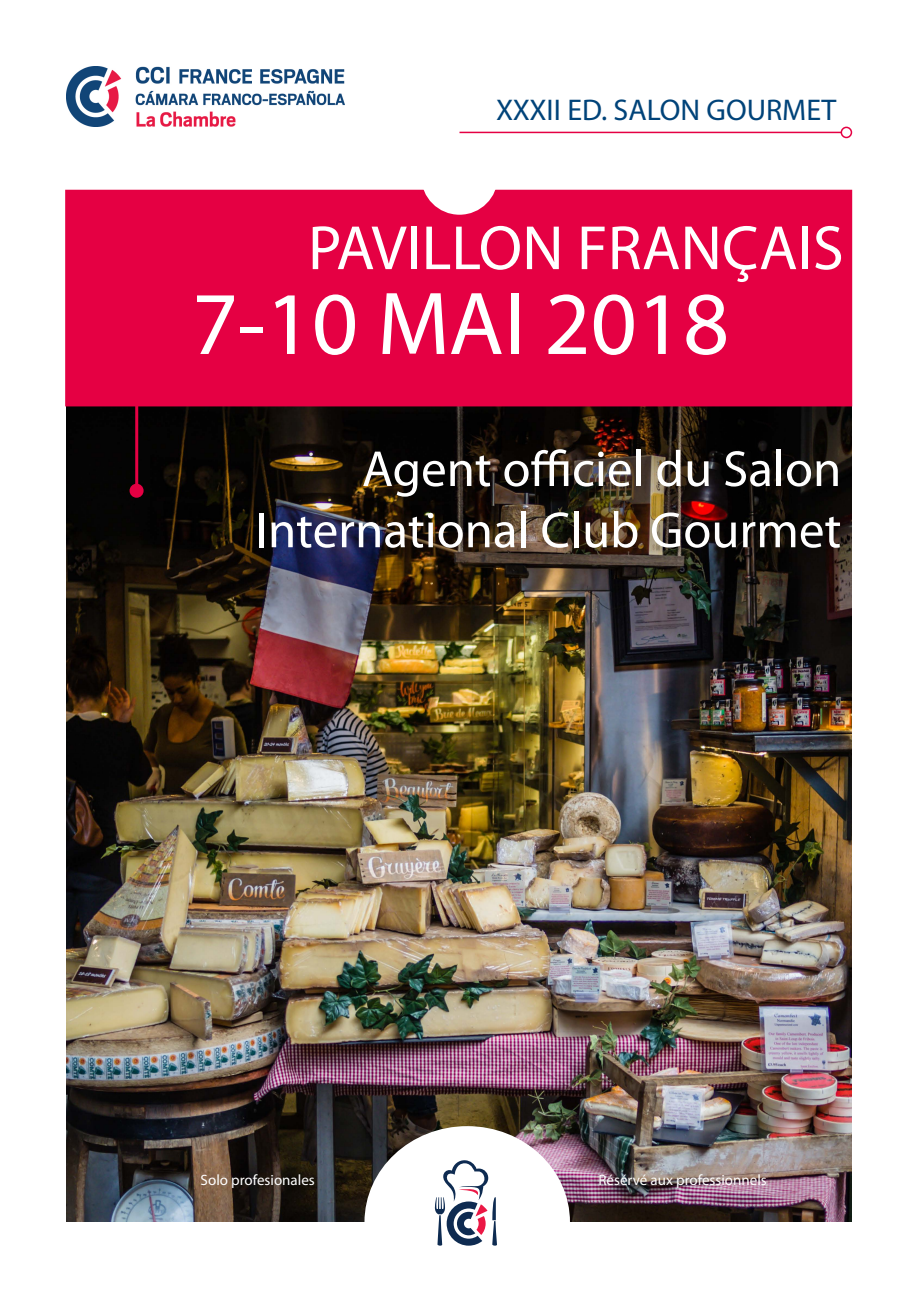
<style>
.page{position:relative;width:919px;height:1289px;background:#fff}
.page>*{position:absolute;margin:0;border:0;box-sizing:border-box;transform-origin:0 0}
.t1{font:90px "Myriad Pro";color:#fff}
.t2{font:63px "Myriad Pro";color:#fff}
.t3{font:51px "Myriad Pro";color:#fff}
.t4{font:30px "Myriad Pro";color:#004379}
.t5{font:15px "Myriad Pro";color:#fff}
</style>
<div class="page">
<img style="left:67px;top:406px;width:784px;height:815px">
<hr style="left:459px;top:132px;width:387px;height:1px;background:#e50043">
<div style="left:841px;top:127px;width:10px;height:10px;background:#fff;border-radius:50%"></div>
<div style="left:840px;top:127px;width:12px;height:11px;border:2px solid #e50043;border-radius:50%"></div>
<div style="left:65px;top:190px;width:787px;height:216px;background:#e50043"></div>
<div style="left:421px;top:138px;width:76px;height:77px;background:#fff;border-radius:50%"></div>
<hr style="left:135px;top:372px;width:3px;height:118px;background:#e50043">
<div style="left:131px;top:485px;width:11px;height:11px;background:#e50043;border-radius:50%"></div>
<div style="left:129px;top:483px;width:15px;height:14px;border:3px solid #e50043;border-radius:50%"></div>
<img style="left:67px;top:67px;width:277px;height:59px">
<svg style="left:364px;top:1126px;width:206px;height:120px"></svg>
<p class="t4" style="left:496px;top:91px;width:342px">XXXII ED. SALON GOURMET</p>
<p class="t2" style="left:308px;top:209px;width:537px">PAVILLON FRANÇAIS</p>
<p class="t1" style="left:192px;top:268px;width:539px">7-10 MAI 2018</p>
<p class="t3" style="left:362px;top:437px;width:481px">Agent officiel du Salon</p>
<p class="t3" style="left:255px;top:498px;width:587px">International Club Gourmet</p>
<p class="t5" style="left:201px;top:1170px;width:116px">Solo profesionales</p>
<p class="t5" style="left:598px;top:1170px;width:170px">Résérvé aux professionnels</p>
</div>
